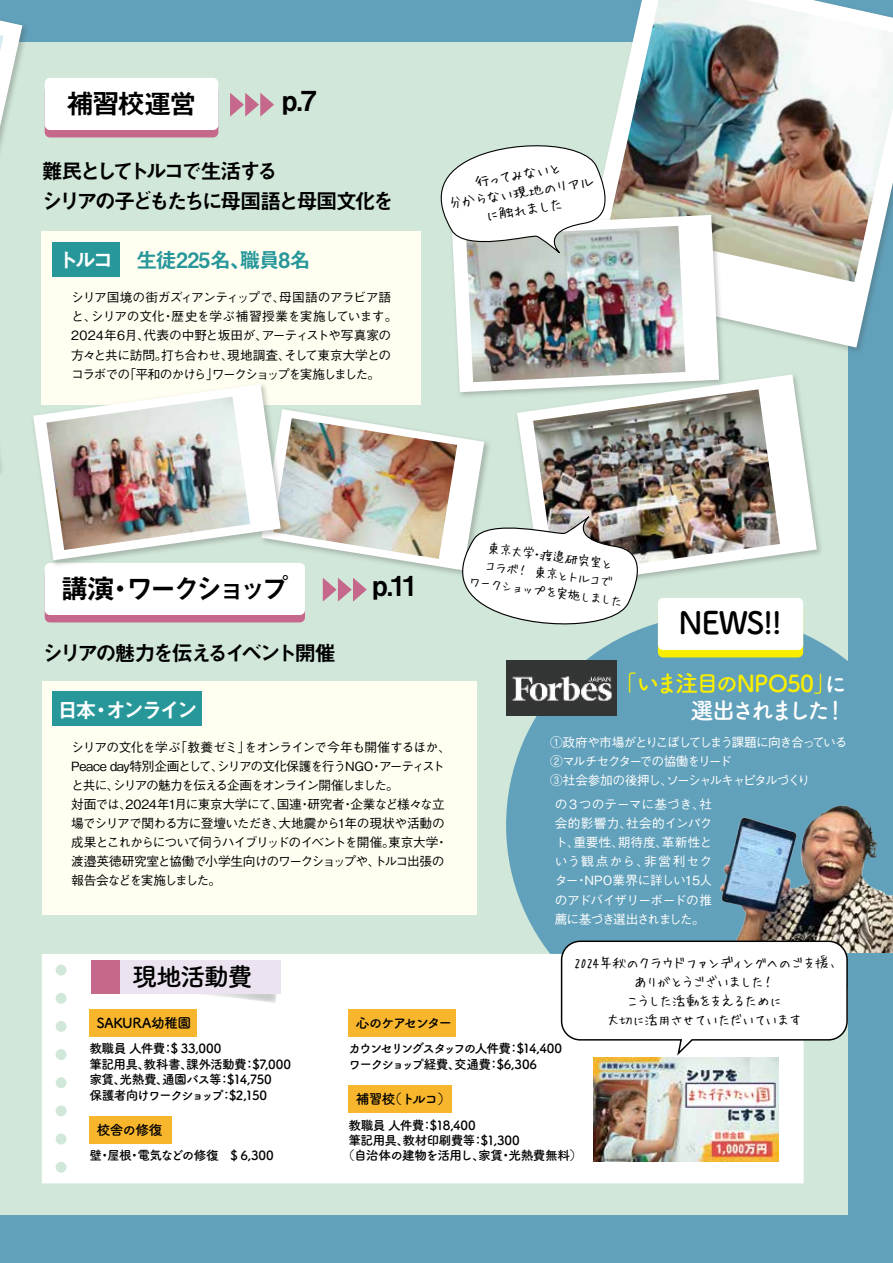
<style>
.page{position:relative;width:893px;height:1263px;background:#61a1bb}
.page>*{position:absolute;margin:0;border:0;box-sizing:border-box;transform-origin:0 0}
.t1{font:700 30.75px "Tsuku A Rd Gothic";color:#000}
.t2{font:27.6px "Midashi Go Pr 5 MB31";letter-spacing:-.13em;color:#000}
.t3{font:27.6px "Midashi Go Pr 5 MB31";letter-spacing:-.18em;color:#000}
.t4{font:700 25.35px "Tsuku A Rd Gothic";letter-spacing:-.07em;color:#000}
.t5{font:700 23.25px/26.7px "Tsuku A Rd Gothic";letter-spacing:-.145em;color:#faee00;text-align:right}
.t6{font:21.15px/30.3px "Midashi Go Pr 5 MB31";letter-spacing:-.145em;color:#000}
.t7{font:21.15px "Midashi Go Pr 5 MB31";letter-spacing:-.06em;color:#27979a}
.t8{font:21.15px "Midashi Go Pr 5 MB31";letter-spacing:-.165em;color:#fff}
.t9{font:14.55px/17.7px "Hui Font";color:#000;text-align:center}
.t10{font:13.8px/19px "Hui Font";letter-spacing:-.125em;color:#000;text-align:center}
.t11{font:700 13.8px "Tsuku A Rd Gothic";letter-spacing:-.055em;color:#000}
.t12{font:700 13.8px "Tsuku A Rd Gothic";letter-spacing:-.025em;color:#000}
.t13{font:700 13.8px "Tsuku A Rd Gothic";letter-spacing:-.155em;color:#000}
.t14{font:500 12.75px/19px "Gothic BBB Pro";letter-spacing:-.065em;color:#000}
.t15{font:700 12.75px/15.5px "Tsuku A Rd Gothic";letter-spacing:-.05em;color:#000}
.t16{font:500 12.75px/19px "Gothic BBB Pro";letter-spacing:-.075em;color:#fff;text-align:justify}
.t17{font:500 12.75px/19px "Gothic BBB Pro";letter-spacing:-.12em;color:#fff}
.t18{font:700 12.75px/15.5px "Tsuku A Rd Gothic";letter-spacing:-.135em;color:#000}
.t19{font:12.75px/17.9px "Hui Font";color:#000;text-align:center}
.s1{color:#fff}
</style>
<div class="page">
<div style="left:0;top:42px;width:847px;height:1173px;background:#d1e7d9"></div>
<div style="left:45px;top:85px;width:173px;height:52px;background:#c5688c;border-radius:5px"></div>
<div style="left:45px;top:78px;width:173px;height:52px;background:#fff;border-radius:5px"></div>
<svg style="left:230px;top:93px;width:44px;height:24px"></svg>
<div style="left:42px;top:231px;width:379px;height:174px;background:#fffef1"></div>
<div style="left:53px;top:242px;width:67px;height:34px;background:#27979a"></div>
<div style="left:42px;top:681px;width:434px;height:233px;background:#fffef1"></div>
<div style="left:53px;top:692px;width:149px;height:34px;background:#27979a"></div>
<svg style="left:506px;top:615px;width:342px;height:339px;fill:#61a1bb"></svg>
<div style="left:658px;top:605px;width:145px;height:52px;background:#faee00;border-radius:5px"></div>
<div style="left:658px;top:598px;width:145px;height:52px;background:#fff;border-radius:5px"></div>
<div style="left:42px;top:954px;width:762px;height:229px;background:#fff"></div>
<div style="left:89px;top:1009px;width:108px;height:27px;background:#f8b62d"></div>
<div style="left:89px;top:1116px;width:83px;height:27px;background:#f8b62d"></div>
<div style="left:348px;top:1009px;width:108px;height:27px;background:#f8b62d"></div>
<div style="left:348px;top:1085px;width:104px;height:27px;background:#f8b62d"></div>
<img style="left:0;top:25px;width:27px;height:125px">
<svg style="left:0;top:20px;width:22px;height:107px"></svg>
<img style="left:0;top:35px;width:4px;height:17px">
<img style="left:0;top:458px;width:2px;height:15px">
<svg style="left:728px;top:282px;width:147px;height:66px;fill:#fff"></svg>
<img style="left:611px;top:0;width:282px;height:282px">
<svg style="left:643px;top:374px;width:174px;height:205px;fill:#fff"></svg>
<img style="left:643px;top:389px;width:137px;height:186px">
<img style="left:611px;top:211px;width:117px;height:190px">
<svg style="left:453px;top:215px;width:266px;height:177px;fill:#fff"></svg>
<img style="left:466px;top:226px;width:219px;height:156px">
<svg style="left:440px;top:141px;width:171px;height:113px"></svg>
<img style="left:33px;top:384px;width:610px;height:248px">
<img style="left:594px;top:1058px;width:185px;height:103px">
<img style="left:712px;top:804px;width:181px;height:149px">
<img style="left:507px;top:661px;width:109px;height:55px">
<svg style="left:96px;top:993px;width:181px;height:10px"></svg>
<div style="left:92px;top:960px;width:29px;height:33px;background:#c5688c"></div>
<div style="left:121px;top:960px;width:160px;height:33px;background:#ece3f0"></div>
<svg style="left:560px;top:940px;width:288px;height:118px"></svg>
<h2 class="t2" style="left:67px;top:82px;width:132px">補習校運営</h2>
<h2 class="t2" style="left:282px;top:79px;width:36px">p.7</h2>
<h3 class="t6" style="left:42px;top:154px;width:354px">難民としてトルコで生活する<br>シリアの子どもたちに母国語と母国文化を</h3>
<h3 class="t7" style="left:57px;top:243px;width:255px"><span class="s1">トルコ</span> 生徒225名、職員8名</h3>
<p class="t14" style="left:71px;top:286px;width:328px">シリア国境の街ガズィアンティップで、母国語のアラビア語と、シリアの文化・歴史を学ぶ補習授業を実施しています。<br>2024年6月、代表の中野と坂田が、アーティストや写真家の方々と共に訪問。打ち合わせ、現地調査、そして東京大学とのコラボでの「平和のかけら」ワークショップを実施しました。</p>
<p class="t9" style="left:444px;top:177px;width:149px;rotate:-9deg">行ってみないと<br>分からない現地のリアルに触れました</p>
<h2 class="t3" style="left:61px;top:567px;width:229px">講演・ワークショップ</h2>
<h3 class="t6" style="left:42px;top:636px;width:295px">シリアの魅力を伝えるイベント開催</h3>
<h2 class="t2" style="left:372px;top:564px;width:47px">p.11</h2>
<p class="t19" style="left:474px;top:537px;width:157px;rotate:7deg">東京大学・渡邉研究室と<br>コラボ！ 東京とトルコで<br>ワークショップを実施しました</p>
<h1 class="t1" style="left:678px;top:599px;width:106px">NEWS!!</h1>
<h3 class="t8" style="left:57px;top:693px;width:142px">日本・オンライン</h3>
<p class="t14" style="left:71px;top:736px;width:381px">シリアの文化を学ぶ「教養ゼミ」をオンラインで今年も開催するほか、Peace day特別企画として、シリアの文化保護を行うNGO・アーティストと共に、シリアの魅力を伝える企画をオンライン開催しました。<br>対面では、2024年1月に東京大学にて、国連・研究者・企業など様々な立場でシリアで関わる方に登壇いただき、大地震から1年の現状や活動の成果とこれからについて伺うハイブリッドのイベントを開催。東京大学・渡邉英徳研究室と協働で小学生向けのワークショップや、トルコ出張の報告会などを実施しました。</p>
<h3 class="t5" style="left:614px;top:669px;width:235px">「いま注目のNPO50」<span class="s1">に選出されました！</span></h3>
<p class="t17" style="left:550px;top:731px;width:299px">①政府や市場がとりこぼしてしまう課題に向き合っている<br>②マルチセクターでの協働をリード<br>③社会参加の後押し、ソーシャルキャピタルづくり</p>
<p class="t16" style="left:555px;top:793px;width:159px">の３つのテーマに基づき、社会的影響力、社会的インパクト、重要性、期待度、革新性という観点から、非営利セクター・NPO業界に詳しい15人のアドバイザリーボードの推薦に基づき選出されました。</p>
<h3 class="t4" style="left:132px;top:957px;width:123px">現地活動費</h3>
<p class="t10" style="left:574px;top:953px;width:270px">2024年秋のクラウドファンディングへのご支援、ありがとうございました！<br>こうした活動を支えるために<br>大切に活用させていただいています</p>
<p class="t12" style="left:97px;top:1012px;width:96px">SAKURA幼稚園</p>
<p class="t15" style="left:89px;top:1040px;width:203px">教職員 人件費：$ 33,000<br>筆記用具、教科書、課外活動費：$7,000家賃、光熱費、通園バス等：$14,750<br>保護者向けワークショップ：$2,150</p>
<p class="t11" style="left:97px;top:1119px;width:67px">校舎の修復</p>
<p class="t15" style="left:89px;top:1147px;width:186px">壁・屋根・電気などの修復　$ 6,300</p>
<p class="t13" style="left:356px;top:1012px;width:98px">心のケアセンター</p>
<p class="t18" style="left:348px;top:1040px;width:215px">カウンセリングスタッフの人件費：$14,400ワークショップ経費、交通費：$6,306</p>
<p class="t11" style="left:356px;top:1088px;width:97px">補習校（トルコ）</p>
<p class="t15" style="left:348px;top:1116px;width:129px">教職員 人件費：$18,400</p>
<p class="t15" style="left:348px;top:1132px;width:173px">筆記用具、教材印刷費等：$1,300</p>
<p class="t15" style="left:342px;top:1147px;width:242px">（自治体の建物を活用し、家賃・光熱費無料）</p>
</div>
